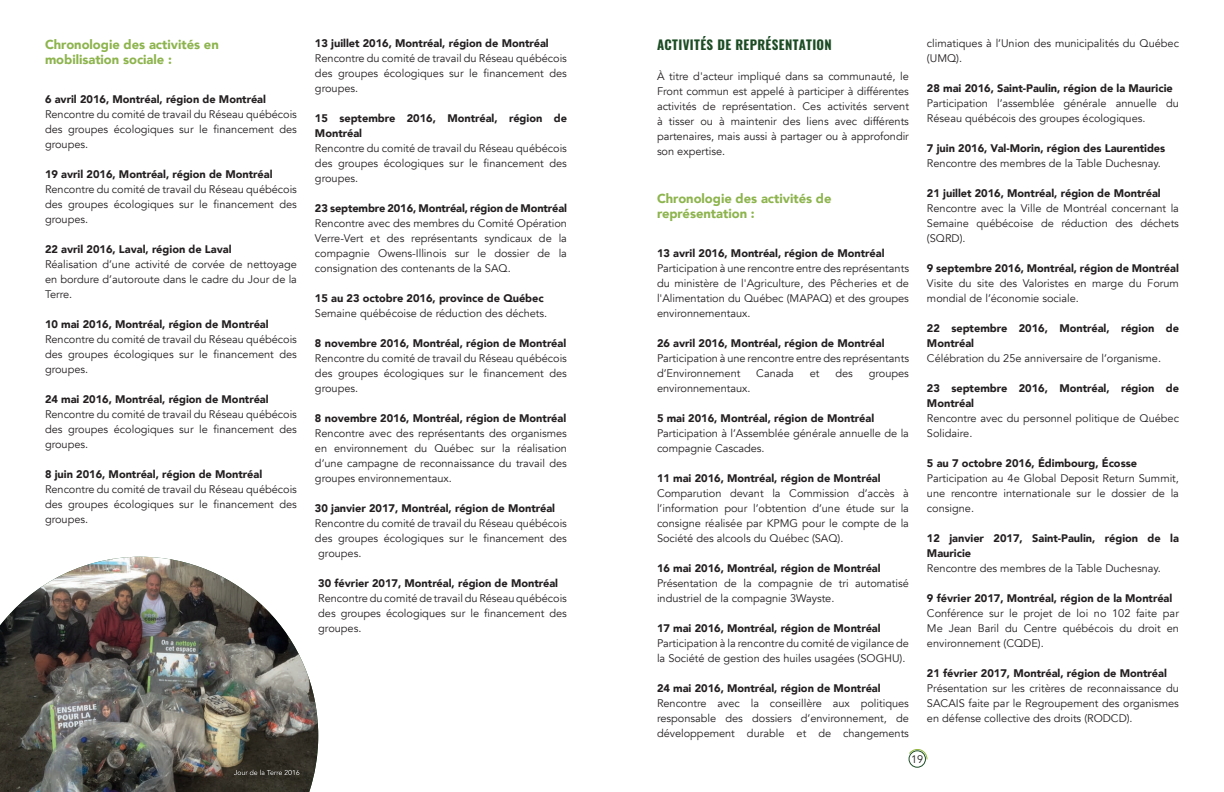
<style>
.page{position:relative;width:1224px;height:792px;background:#fff}
.page>*{position:absolute;margin:0;border:0;box-sizing:border-box;transform-origin:0 0}
.t1{font:900 13px/15px "Avenir";color:#8db44d}
.t2{font:700 13px "Oswald";letter-spacing:.03em;color:#1c4c24}
.t3{font:11px/15px "Avenir";color:#231f20;text-align:justify}
.t4{font:900 11px/15px "Avenir";color:#231f20}
.t5{font:10.9px "Avenir";color:#231f20}
</style>
<div class="page">
<img style="left:0;top:557px;width:318px;height:235px">
<svg style="left:234px;top:770px;width:65px;height:5px"></svg>
<div style="left:909px;top:751px;width:17px;height:16px;border:1px solid #1c4c24;border-radius:50%"></div>
<div style="left:910px;top:752px;width:14px;height:14px;background:#fff;border-radius:50%"></div>
<svg style="left:909px;top:749px;width:18px;height:11px"></svg>
<p class="t1" style="left:45px;top:36px;width:175px">Chronologie des activités en mobilisation sociale :</p>
<p class="t4" style="left:45px;top:91px;width:223px">6 avril 2016, Montréal, région de Montréal</p>
<p class="t3" style="left:45px;top:107px;width:254px">Rencontre du comité de travail du Réseau québécois des groupes écologiques sur le financement des groupes.</p>
<p class="t4" style="left:45px;top:166px;width:229px">19 avril 2016, Montréal, région de Montréal</p>
<p class="t3" style="left:45px;top:182px;width:254px">Rencontre du comité de travail du Réseau québécois des groupes écologiques sur le financement des groupes.</p>
<p class="t4" style="left:45px;top:241px;width:188px">22 avril 2016, Laval, région de Laval</p>
<p class="t3" style="left:45px;top:257px;width:254px">Réalisation d’une activité de corvée de nettoyage en bordure d’autoroute dans le cadre du Jour de la Terre.</p>
<p class="t4" style="left:45px;top:316px;width:225px">10 mai 2016, Montréal, région de Montréal</p>
<p class="t3" style="left:45px;top:332px;width:254px">Rencontre du comité de travail du Réseau québécois des groupes écologiques sur le financement des groupes.</p>
<p class="t4" style="left:45px;top:391px;width:225px">24 mai 2016, Montréal, région de Montréal</p>
<p class="t3" style="left:45px;top:407px;width:254px">Rencontre du comité de travail du Réseau québécois des groupes écologiques sur le financement des groupes.</p>
<p class="t4" style="left:45px;top:466px;width:219px">8 juin 2016, Montréal, région de Montréal</p>
<p class="t3" style="left:45px;top:482px;width:254px">Rencontre du comité de travail du Réseau québécois des groupes écologiques sur le financement des groupes.</p>
<p class="t4" style="left:315px;top:35px;width:235px">13 juillet 2016, Montréal, région de Montréal</p>
<p class="t3" style="left:315px;top:51px;width:254px">Rencontre du comité de travail du Réseau québécois des groupes écologiques sur le financement des groupes.</p>
<p class="t4" style="left:315px;top:110px;width:254px">15 septembre 2016, Montréal, région de<br>Montréal</p>
<p class="t3" style="left:315px;top:141px;width:254px">Rencontre du comité de travail du Réseau québécois des groupes écologiques sur le financement des groupes.</p>
<p class="t4" style="left:315px;top:200px;width:254px">23 septembre 2016, Montréal, région de Montréal</p>
<p class="t3" style="left:315px;top:216px;width:254px">Rencontre avec des membres du Comité Opération Verre-Vert et des représentants syndicaux de la compagnie Owens-Illinois sur le dossier de la consignation des contenants de la SAQ.</p>
<p class="t4" style="left:315px;top:290px;width:230px">15 au 23 octobre 2016, province de Québec</p>
<p class="t3" style="left:315px;top:306px;width:234px">Semaine québécoise de réduction des déchets.</p>
<p class="t4" style="left:315px;top:335px;width:253px">8 novembre 2016, Montréal, région de Montréal</p>
<p class="t3" style="left:315px;top:351px;width:254px">Rencontre du comité de travail du Réseau québécois des groupes écologiques sur le financement des groupes.</p>
<p class="t4" style="left:315px;top:410px;width:253px">8 novembre 2016, Montréal, région de Montréal</p>
<p class="t3" style="left:315px;top:426px;width:254px">Rencontre avec des représentants des organismes en environnement du Québec sur la réalisation d’une campagne de reconnaissance du travail des groupes environnementaux.</p>
<p class="t4" style="left:315px;top:500px;width:242px">30 janvier 2017, Montréal, région de Montréal</p>
<p class="t3" style="left:315px;top:516px;width:254px">Rencontre du comité de travail du Réseau québécois des groupes écologiques sur le financement des groupes.</p>
<p class="t4" style="left:318px;top:575px;width:241px">30 février 2017, Montréal, région de Montréal</p>
<p class="t3" style="left:318px;top:591px;width:250px">Rencontre du comité de travail du Réseau québécois des groupes écologiques sur le financement des groupes.</p>
<p class="t2" style="left:657px;top:36px;width:176px">ACTIVITÉS DE REPRÉSENTATION</p>
<p class="t3" style="left:657px;top:69px;width:254px">À titre d'acteur impliqué dans sa communauté, le Front commun est appelé à participer à différentes activités de représentation. Ces activités servent à tisser ou à maintenir des liens avec différents partenaires, mais aussi à partager ou à approfondir son expertise.</p>
<p class="t1" style="left:657px;top:191px;width:176px">Chronologie des activités de représentation :</p>
<p class="t4" style="left:657px;top:245px;width:229px">13 avril 2016, Montréal, région de Montréal</p>
<p class="t3" style="left:657px;top:261px;width:254px">Participation à une rencontre entre des représentants du ministère de l'Agriculture, des Pêcheries et de l'Alimentation du Québec (MAPAQ) et des groupes environnementaux.</p>
<p class="t4" style="left:657px;top:335px;width:229px">26 avril 2016, Montréal, région de Montréal</p>
<p class="t3" style="left:657px;top:351px;width:254px">Participation à une rencontre entre des représentants d’Environnement</p>
<p class="t3" style="left:756px;top:366px;width:39px">Canada</p>
<p class="t3" style="left:810px;top:366px;width:11px">et</p>
<p class="t3" style="left:835px;top:366px;width:19px">des</p>
<p class="t3" style="left:869px;top:366px;width:42px">groupes</p>
<p class="t3" style="left:657px;top:381px;width:95px">environnementaux.</p>
<p class="t4" style="left:657px;top:410px;width:219px">5 mai 2016, Montréal, région de Montréal</p>
<p class="t3" style="left:657px;top:426px;width:254px">Participation à l’Assemblée générale annuelle de la compagnie Cascades.</p>
<p class="t4" style="left:657px;top:470px;width:225px">11 mai 2016, Montréal, région de Montréal</p>
<p class="t3" style="left:657px;top:486px;width:254px">Comparution devant la Commission d’accès à l’information pour l’obtention d’une étude sur la consigne réalisée par KPMG pour le compte de la Société des alcools du Québec (SAQ).</p>
<p class="t4" style="left:657px;top:560px;width:225px">16 mai 2016, Montréal, région de Montréal</p>
<p class="t3" style="left:657px;top:576px;width:254px">Présentation de la compagnie de tri automatisé industriel de la compagnie 3Wayste.</p>
<p class="t4" style="left:657px;top:620px;width:225px">17 mai 2016, Montréal, région de Montréal</p>
<p class="t3" style="left:657px;top:636px;width:254px">Participation à la rencontre du comité de vigilance de la Société de gestion des huiles usagées (SOGHU).</p>
<p class="t4" style="left:657px;top:680px;width:225px">24 mai 2016, Montréal, région de Montréal</p>
<p class="t3" style="left:657px;top:696px;width:254px">Rencontre avec la conseillère aux politiques responsable des dossiers d’environnement, de développement durable et de changements</p>
<p class="t3" style="left:927px;top:36px;width:254px">climatiques à l’Union des municipalités du Québec (UMQ).</p>
<p class="t4" style="left:927px;top:80px;width:247px">28 mai 2016, Saint-Paulin, région de la Mauricie</p>
<p class="t3" style="left:927px;top:96px;width:254px">Participation l’assemblée générale annuelle du<br>Réseau québécois des groupes écologiques.</p>
<p class="t4" style="left:927px;top:140px;width:240px">7 juin 2016, Val-Morin, région des Laurentides</p>
<p class="t3" style="left:927px;top:156px;width:235px">Rencontre des membres de la Table Duchesnay.</p>
<p class="t4" style="left:927px;top:185px;width:235px">21 juillet 2016, Montréal, région de Montréal</p>
<p class="t3" style="left:927px;top:201px;width:254px">Rencontre avec la Ville de Montréal concernant la Semaine québécoise de réduction des déchets (SQRD).</p>
<p class="t4" style="left:927px;top:260px;width:254px">9 septembre 2016, Montréal, région de Montréal</p>
<p class="t3" style="left:927px;top:276px;width:254px">Visite du site des Valoristes en marge du Forum mondial de l’économie sociale.</p>
<p class="t4" style="left:927px;top:320px;width:254px">22 septembre 2016, Montréal, région de<br>Montréal</p>
<p class="t3" style="left:927px;top:351px;width:236px">Célébration du 25e anniversaire de l’organisme.</p>
<p class="t4" style="left:927px;top:380px;width:254px">23 septembre 2016, Montréal, région de<br>Montréal</p>
<p class="t3" style="left:927px;top:411px;width:254px">Rencontre avec du personnel politique de Québec<br>Solidaire.</p>
<p class="t4" style="left:927px;top:455px;width:212px">5 au 7 octobre 2016, Édimbourg, Écosse</p>
<p class="t3" style="left:927px;top:471px;width:254px">Participation au 4e Global Deposit Return Summit, une rencontre internationale sur le dossier de la consigne.</p>
<p class="t4" style="left:927px;top:530px;width:253px">12 janvier 2017, Saint-Paulin, région de la<br>Mauricie</p>
<p class="t3" style="left:927px;top:561px;width:235px">Rencontre des membres de la Table Duchesnay.</p>
<p class="t4" style="left:927px;top:590px;width:247px">9 février 2017, Montréal, région de la Montréal</p>
<p class="t3" style="left:927px;top:606px;width:254px">Conférence sur le projet de loi no 102 faite par Me Jean Baril du Centre québécois du droit en environnement (CQDE).</p>
<p class="t4" style="left:927px;top:665px;width:241px">21 février 2017, Montréal, région de Montréal</p>
<p class="t3" style="left:927px;top:681px;width:254px">Présentation sur les critères de reconnaissance du SACAIS faite par le Regroupement des organismes en défense collective des droits (RODCD).</p>
<p class="t5" style="left:911px;top:753px;width:13px">19</p>
</div>
